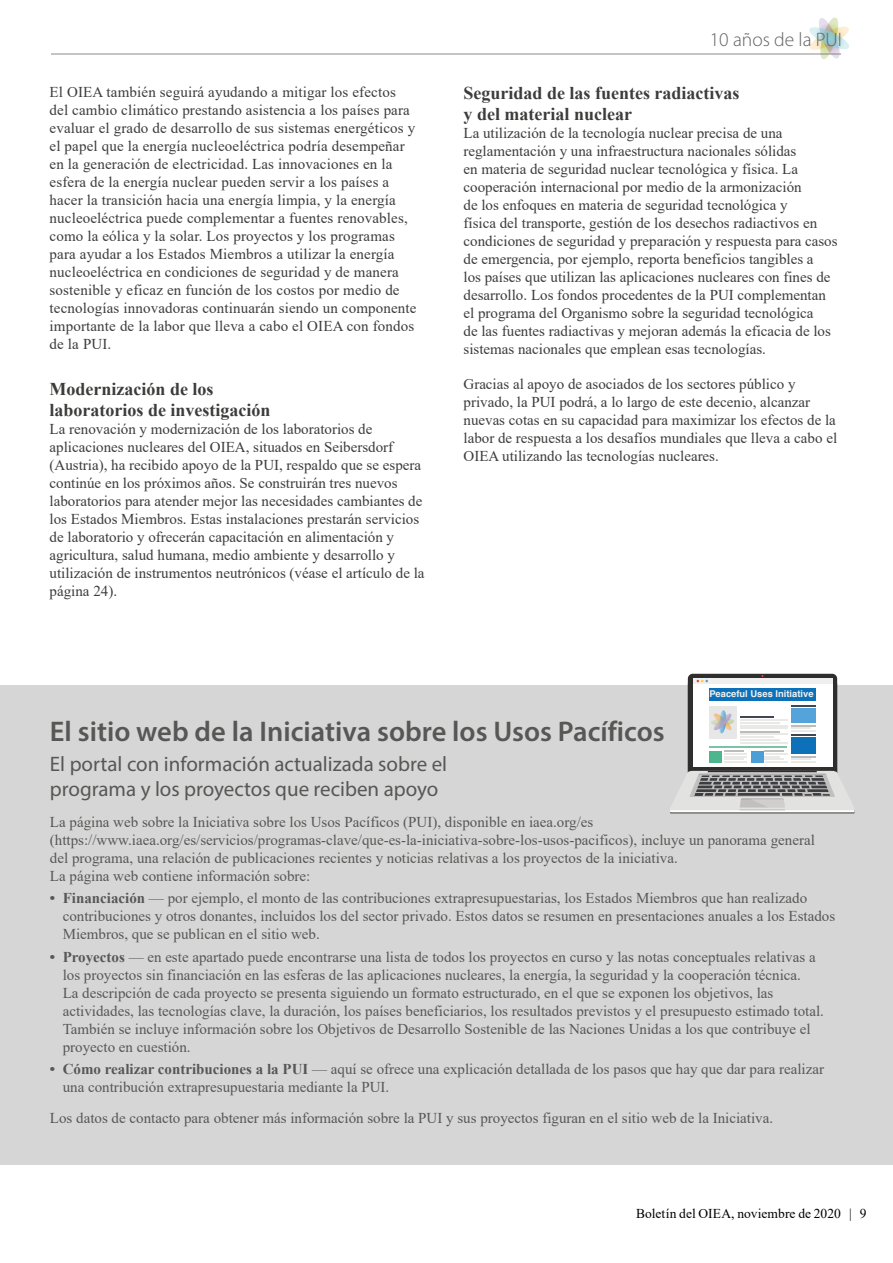
<style>
.page{position:relative;width:893px;height:1263px;background:#fff}
.page>*{position:absolute;margin:0;border:0;box-sizing:border-box;transform-origin:0 0}
.t1{font:600 28.5px "Myriad Pro";color:#575756}
.t2{font:21px/25.5px "Myriad Pro";color:#575756}
.t3{font:300 19.5px "Myriad Pro";color:#646363}
.t4{font:700 18px/21px "Times New Roman";color:#3c3c3b}
.t5{font:15px/18px "Times New Roman";color:#3c3c3b}
.t6{font:15px/18px "Times New Roman";color:#575756}
.t7{font:13.5px "Times New Roman";letter-spacing:.005em;color:#000}
.t8{font:700 9.45px "Helvetica";color:#f2f2f2}
.s1{font-weight:700}
</style>
<div class="page">
<div style="left:0;top:686px;width:893px;height:479px;background:#d6d6d6"></div>
<svg style="left:670px;top:674px;width:184px;height:139px"></svg>
<svg style="left:808px;top:17px;width:41px;height:42px"></svg>
<hr style="left:51px;top:54px;width:790px;height:1px;background:#646363">
<p class="t5" style="left:50px;top:82px;width:368px">El OIEA también seguirá ayudando a mitigar los efectos del cambio climático prestando asistencia a los países para evaluar el grado de desarrollo de sus sistemas energéticos y el papel que la energía nucleoeléctrica podría desempeñar en la generación de electricidad. Las innovaciones en la esfera de la energía nuclear pueden servir a los países a hacer la transición hacia una energía limpia, y la energía nucleoeléctrica puede complementar a fuentes renovables, como la eólica y la solar. Los proyectos y los programas para ayudar a los Estados Miembros a utilizar la energía nucleoeléctrica en condiciones de seguridad y de manera sostenible y eficaz en función de los costos por medio de tecnologías innovadoras continuarán siendo un componente importante de la labor que lleva a cabo el OIEA con fondos de la PUI.</p>
<p class="t4" style="left:50px;top:378px;width:223px">Modernización de los laboratorios de investigación</p>
<p class="t5" style="left:50px;top:420px;width:376px">La renovación y modernización de los laboratorios de aplicaciones nucleares del OIEA, situados en Seibersdorf (Austria), ha recibido apoyo de la PUI, respaldo que se espera continúe en los próximos años. Se construirán tres nuevos laboratorios para atender mejor las necesidades cambiantes de los Estados Miembros. Estas instalaciones prestarán servicios de laboratorio y ofrecerán capacitación en alimentación y agricultura, salud humana, medio ambiente y desarrollo y utilización de instrumentos neutrónicos (véase el artículo de la página 24).</p>
<h3 class="t3" style="left:710px;top:28px;width:134px">10 años de la PUI</h3>
<p class="t4" style="left:463px;top:82px;width:278px">Seguridad de las fuentes radiactivas y del material nuclear</p>
<p class="t5" style="left:463px;top:123px;width:376px">La utilización de la tecnología nuclear precisa de una reglamentación y una infraestructura nacionales sólidas<br>en materia de seguridad nuclear tecnológica y física. La cooperación internacional por medio de la armonización<br>de los enfoques en materia de seguridad tecnológica y<br>física del transporte, gestión de los desechos radiactivos en condiciones de seguridad y preparación y respuesta para casos de emergencia, por ejemplo, reporta beneficios tangibles a<br>los países que utilizan las aplicaciones nucleares con fines de desarrollo. Los fondos procedentes de la PUI complementan el programa del Organismo sobre la seguridad tecnológica<br>de las fuentes radiactivas y mejoran además la eficacia de los sistemas nacionales que emplean esas tecnologías.</p>
<p class="t5" style="left:463px;top:374px;width:375px">Gracias al apoyo de asociados de los sectores público y privado, la PUI podrá, a lo largo de este decenio, alcanzar nuevas cotas en su capacidad para maximizar los efectos de la labor de respuesta a los desafíos mundiales que lleva a cabo el OIEA utilizando las tecnologías nucleares.</p>
<p class="t8" style="left:709px;top:686px;width:106px">Peaceful Uses Initiative</p>
<h1 class="t1" style="left:50px;top:713px;width:616px">El sitio web de la Iniciativa sobre los Usos Pacíficos</h1>
<h2 class="t2" style="left:50px;top:751px;width:399px">El portal con información actualizada sobre el programa y los proyectos que reciben apoyo</h2>
<p class="t6" style="left:50px;top:813px;width:766px">La página web sobre la Iniciativa sobre los Usos Pacíficos (PUI), disponible en iaea.org/es (https://www.iaea.org/es/servicios/programas-clave/que-es-la-iniciativa-sobre-los-usos-pacificos), incluye un panorama general del programa, una relación de publicaciones recientes y noticias relativas a los proyectos de la iniciativa.<br>La página web contiene información sobre:</p>
<p class="t6" style="left:63px;top:889px;width:774px;text-indent:-13px"><span class="s1">• Financiación</span> — por ejemplo, el monto de las contribuciones extrapresupuestarias, los Estados Miembros que han realizado contribuciones y otros donantes, incluidos los del sector privado. Estos datos se resumen en presentaciones anuales a los Estados<br>Miembros, que se publican en el sitio web.</p>
<p class="t6" style="left:63px;top:947px;width:763px;text-indent:-13px"><span class="s1">• Proyectos</span> — en este apartado puede encontrarse una lista de todos los proyectos en curso y las notas conceptuales relativas a los proyectos sin financiación en las esferas de las aplicaciones nucleares, la energía, la seguridad y la cooperación técnica.<br>La descripción de cada proyecto se presenta siguiendo un formato estructurado, en el que se exponen los objetivos, las actividades, las tecnologías clave, la duración, los países beneficiarios, los resultados previstos y el presupuesto estimado total.<br>También se incluye información sobre los Objetivos de Desarrollo Sostenible de las Naciones Unidas a los que contribuye el proyecto en cuestión.</p>
<p class="t6" style="left:63px;top:1059px;width:763px;text-indent:-13px"><span class="s1">• Cómo realizar contribuciones a la PUI</span> — aquí se ofrece una explicación detallada de los pasos que hay que dar para realizar una contribución extrapresupuestaria mediante la PUI.</p>
<p class="t6" style="left:50px;top:1108px;width:725px">Los datos de contacto para obtener más información sobre la PUI y sus proyectos figuran en el sitio web de la Iniciativa.</p>
<p class="t7" style="left:636px;top:1204px;width:232px">Boletín del OIEA, noviembre de 2020 | 9</p>
</div>
